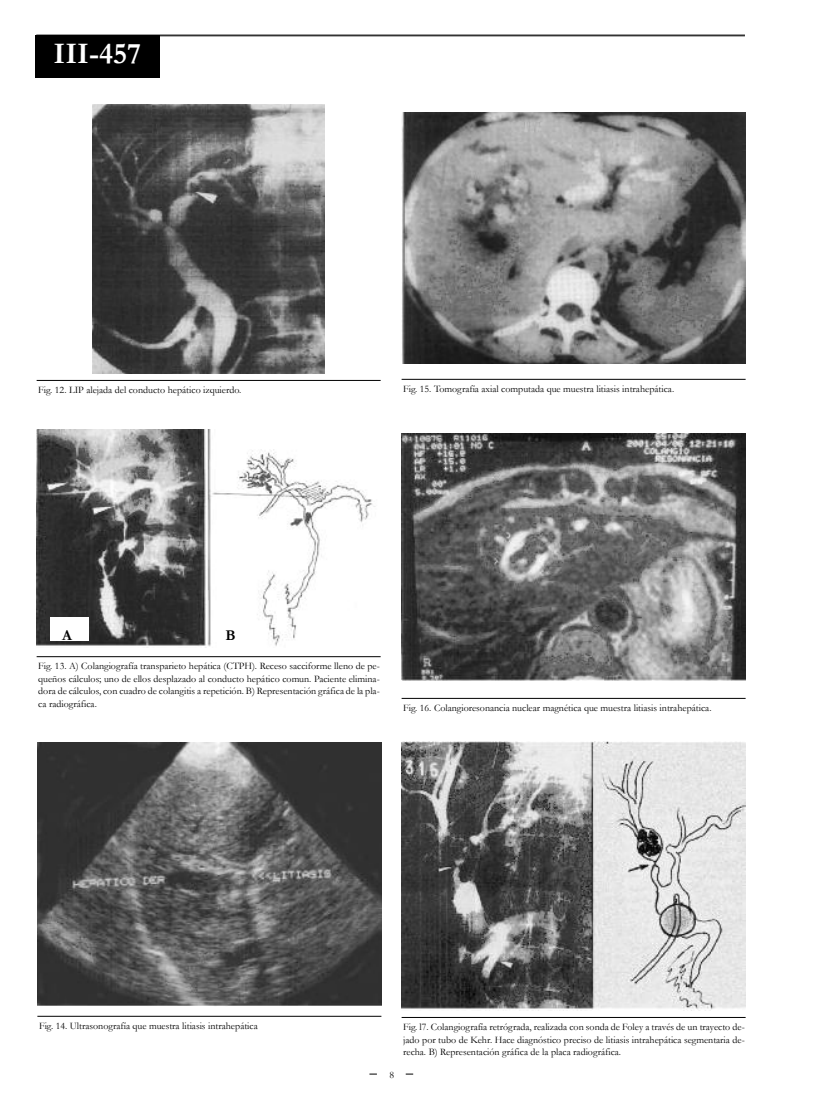
<style>
.page{position:relative;width:815px;height:1099px;background:#fff}
.page>*{position:absolute;margin:0;border:0;box-sizing:border-box;transform-origin:0 0}
.t1{font:700 30px "Garamond";color:#fff}
.t2{font:700 15px "Garamond";color:#000}
.t3{font:10px/12.5px "Garamond";color:#000;text-align:justify}
</style>
<div class="page">
<hr style="left:36px;top:34px;width:709px;height:2px;background:#333">
<div style="left:35px;top:35px;width:124px;height:43px;background:#000"></div>
<hr style="left:37px;top:380px;width:344px;height:1px;background:#000">
<img style="left:93px;top:105px;width:232px;height:268px">
<hr style="left:37px;top:1015px;width:344px;height:1px;background:#000">
<img style="left:37px;top:742px;width:344px;height:264px">
<hr style="left:402px;top:379px;width:344px;height:1px;background:#000">
<img style="left:402px;top:113px;width:344px;height:250px">
<hr style="left:402px;top:698px;width:344px;height:1px;background:#000">
<img style="left:402px;top:433px;width:344px;height:247px">
<hr style="left:402px;top:1017px;width:344px;height:1px;background:#000">
<img style="left:402px;top:742px;width:344px;height:268px">
<hr style="left:37px;top:656px;width:344px;height:1px;background:#000">
<img style="left:37px;top:430px;width:339px;height:218px">
<div style="left:50px;top:617px;width:39px;height:24px;background:#fff"></div>
<div style="left:214px;top:618px;width:38px;height:24px;background:#fff"></div>
<h1 class="t1" style="left:54px;top:37px;width:89px">III-457</h1>
<p class="t3" style="left:38px;top:384px;width:204px">Fig. 12. LIP alejada del conducto hepático izquierdo.</p>
<p class="t3" style="left:403px;top:383px;width:272px">Fig. 15. Tomografía axial computada que muestra litiasis intrahepática.</p>
<h2 class="t2" style="left:62px;top:627px;width:11px">a</h2>
<h2 class="t2" style="left:226px;top:627px;width:12px">B</h2>
<p class="t3" style="left:38px;top:660px;width:343px">Fig. 13. A) Colangiografía transparieto hepática (CTPH). Receso sacciforme lleno de pe&shy;queños cálculos; uno de ellos desplazado al conducto hepático comun. Paciente elimina&shy;dora de cálculos, con cuadro de colangitis a repetición. B) Representación gráfica de la pla&shy;ca radiográfica.</p>
<p class="t3" style="left:403px;top:701px;width:310px">Fig. 16. Colangioresonancia nuclear magnética que muestra litiasis intrahepática.</p>
<p class="t3" style="left:39px;top:1019px;width:220px">Fig. 14. Ultrasonografía que muestra litiasis intrahepática</p>
<p class="t3" style="left:390px;top:1068px;width:6px">8</p>
<p class="t3" style="left:403px;top:1020px;width:343px">Fig. l7. Colangiografía retrógrada, realizada con sonda de Foley a través de un trayecto de&shy;jado por tubo de Kehr. Hace diagnóstico preciso de litiasis intrahepática segmentaria de&shy;recha. B) Representación gráfica de la placa radiográfica.</p>
</div>
